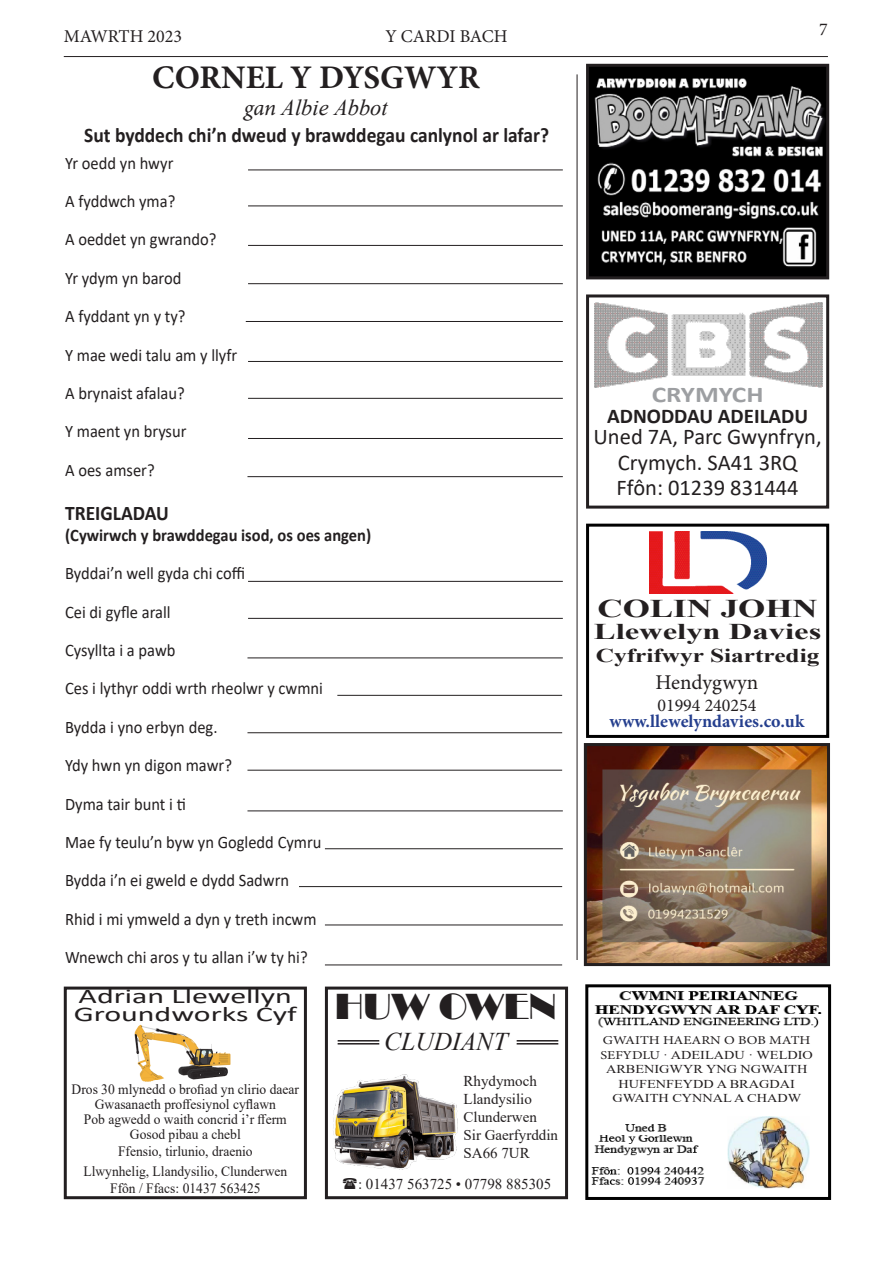
<style>
.page{position:relative;width:893px;height:1263px;background:#fff}
.page>*{position:absolute;margin:0;border:0;box-sizing:border-box;transform-origin:0 0}
.t1{font:37.5px "Broadway";color:#231f20}
.t2{font:700 33px "Minion Pro";color:#231f20}
.t3{font:700 25.5px "Times New Roman";color:#231f20;scale:1.37 1}
.t4{font:italic 25.5px "Times New Roman";color:#231f20}
.t5{font:22.5px "Calibri";color:#231f20}
.t6{font:700 22.5px "Times New Roman";color:#231f20;scale:1.45 1}
.t7{font:italic 22.5px "Times New Roman";color:#231f20}
.t8{font:700 22.5px "Calibri";color:#9d9fa2;scale:1.21 1}
.t9{font:700 21px "Calibri";color:#231f20}
.t10{font:21px "Minion Pro";color:#231f20}
.t11{font:700 20.85px "Calibri";color:#231f20;scale:.94 1}
.t12{font:20.85px "Calibri";color:#231f20;scale:1.52 1}
.t13{font:700 19.5px "Times New Roman";color:#231f20;scale:1.3 1}
.t14{font:18px "Minion Pro";color:#231f20}
.t15{font:700 18px "Minion Pro";letter-spacing:.005em;color:#253f8e}
.t16{font:17.55px "Calibri";color:#231f20;scale:.94 1}
.t17{font:700 17.55px "Calibri";color:#231f20;scale:.94 1}
.t18{font:15px "Times New Roman";color:#231f20}
.t19{font:14.25px "Times New Roman";color:#231f20;scale:.95 1}
.t20{font:12px "Times New Roman";color:#231f20;scale:1.19 1}
.t21{font:12px "Minion Pro";color:#231f20;scale:1.19 1}
.s1{font-family:"Minion Pro"}
</style>
<div class="page">
<hr style="left:64px;top:56px;width:764px;height:1px;background:#231f20">
<img style="left:333px;top:1074px;width:125px;height:95px">
<div style="left:325px;top:986px;width:243px;height:213px;border:3px solid #231f20"></div>
<img style="left:134px;top:1024px;width:97px;height:58px">
<div style="left:64px;top:986px;width:243px;height:213px;border:3px solid #231f20"></div>
<img style="left:591px;top:991px;width:231px;height:194px">
<div style="left:585px;top:984px;width:246px;height:216px;border:3px solid #000"></div>
<div style="left:713px;top:1117px;width:111px;height:75px;background:#fff"></div>
<img style="left:726px;top:1111px;width:85px;height:78px">
<div style="left:595px;top:1033px;width:223px;height:73px;background:#fff"></div>
<img style="left:649px;top:531px;width:117px;height:62px">
<div style="left:586px;top:524px;width:243px;height:214px;border:3px solid #000"></div>
<img style="left:594px;top:302px;width:228px;height:85px">
<div style="left:586px;top:294px;width:243px;height:215px;border:3px solid #231f20"></div>
<img style="left:590px;top:68px;width:235px;height:207px">
<div style="left:586px;top:64px;width:243px;height:215px;border:3px solid #231f20"></div>
<hr style="left:577px;top:74px;width:1px;height:886px;background:#231f20">
<hr style="left:338px;top:1040px;width:41px;height:1px;background:#231f20">
<hr style="left:338px;top:1043px;width:41px;height:1px;background:#231f20">
<hr style="left:517px;top:1040px;width:41px;height:1px;background:#231f20">
<hr style="left:517px;top:1043px;width:41px;height:1px;background:#231f20">
<hr style="left:248px;top:170px;width:315px;height:1px;background:#231f20">
<hr style="left:248px;top:206px;width:315px;height:1px;background:#231f20">
<hr style="left:248px;top:245px;width:315px;height:1px;background:#231f20">
<hr style="left:248px;top:283px;width:315px;height:1px;background:#231f20">
<hr style="left:246px;top:321px;width:317px;height:1px;background:#231f20">
<hr style="left:248px;top:361px;width:315px;height:1px;background:#231f20">
<hr style="left:248px;top:398px;width:315px;height:1px;background:#231f20">
<hr style="left:248px;top:438px;width:315px;height:1px;background:#231f20">
<hr style="left:247px;top:476px;width:316px;height:1px;background:#231f20">
<hr style="left:248px;top:581px;width:315px;height:1px;background:#231f20">
<hr style="left:248px;top:618px;width:315px;height:1px;background:#231f20">
<hr style="left:247px;top:657px;width:316px;height:1px;background:#231f20">
<hr style="left:337px;top:695px;width:225px;height:1px;background:#231f20">
<hr style="left:247px;top:732px;width:315px;height:1px;background:#231f20">
<hr style="left:247px;top:770px;width:315px;height:1px;background:#231f20">
<hr style="left:247px;top:810px;width:316px;height:1px;background:#231f20">
<hr style="left:325px;top:848px;width:238px;height:1px;background:#231f20">
<hr style="left:299px;top:886px;width:263px;height:1px;background:#231f20">
<hr style="left:325px;top:924px;width:238px;height:1px;background:#231f20">
<hr style="left:325px;top:964px;width:237px;height:1px;background:#231f20">
<img style="left:588px;top:747px;width:238px;height:215px">
<div style="left:584px;top:743px;width:246px;height:223px;border:3px solid #231f20"></div>
<p class="t14" style="left:64px;top:24px;width:120px">MAWRTH 2023</p>
<p class="t14" style="left:385px;top:24px;width:124px">Y CARDI BACH</p>
<p class="t2" style="left:152px;top:54px;width:329px">CORNEL Y DYSGWYR</p>
<p class="t7" style="left:244px;top:92px;width:145px"><span class="s1">gan</span> Albie Abbot</p>
<p class="t11" style="left:84px;top:120px;width:496px">Sut byddech chi’n dweud y brawddegau canlynol ar lafar?</p>
<p class="t16" style="left:65px;top:151px;width:117px">Yr oedd yn hwyr</p>
<p class="t16" style="left:65px;top:189px;width:119px">A fyddwch yma?</p>
<p class="t16" style="left:65px;top:227px;width:162px">A oeddet yn gwrando?</p>
<p class="t16" style="left:65px;top:266px;width:125px">Yr ydym yn barod</p>
<p class="t16" style="left:65px;top:304px;width:130px">A fyddant yn y ty?</p>
<p class="t16" style="left:65px;top:342px;width:185px">Y mae wedi talu am y llyfr</p>
<p class="t16" style="left:65px;top:381px;width:129px">A brynaist afalau?</p>
<p class="t16" style="left:65px;top:419px;width:131px">Y maent yn brysur</p>
<p class="t16" style="left:65px;top:458px;width:97px">A oes amser?</p>
<p class="t11" style="left:65px;top:498px;width:112px">TREIGLADAU</p>
<p class="t17" style="left:65px;top:523px;width:327px">(Cywirwch y brawddegau isod, os oes angen)</p>
<p class="t16" style="left:65px;top:561px;width:193px">Byddai’n well gyda chi coffi</p>
<p class="t16" style="left:65px;top:600px;width:114px">Cei di gyfle arall</p>
<p class="t16" style="left:65px;top:638px;width:119px">Cysyllta i a pawb</p>
<p class="t16" style="left:65px;top:676px;width:276px">Ces i lythyr oddi wrth rheolwr y cwmni</p>
<p class="t16" style="left:65px;top:715px;width:164px">Bydda i yno erbyn deg.</p>
<p class="t16" style="left:65px;top:753px;width:179px">Ydy hwn yn digon mawr?</p>
<p class="t16" style="left:65px;top:791px;width:130px">Dyma tair bunt i ti</p>
<p class="t16" style="left:65px;top:830px;width:274px">Mae fy teulu’n byw yn Gogledd Cymru</p>
<p class="t16" style="left:65px;top:868px;width:240px">Bydda i’n ei gweld e dydd Sadwrn</p>
<p class="t16" style="left:65px;top:907px;width:269px">Rhid i mi ymweld a dyn y treth incwm</p>
<p class="t16" style="left:65px;top:945px;width:260px">Wnewch chi aros y tu allan i’w ty hi?</p>
<p class="t12" style="left:79px;top:982px;width:142px">Adrian Llewellyn</p>
<p class="t12" style="left:74px;top:1000px;width:148px">Groundworks Cyf</p>
<p class="t19" style="left:72px;top:1079px;width:241px">Dros 30 mlynedd o brofiad yn clirio daear</p>
<p class="t19" style="left:95px;top:1094px;width:192px">Gwasanaeth proffesiynol cyflawn</p>
<p class="t19" style="left:84px;top:1109px;width:215px">Pob agwedd o waith concrid i’r fferm</p>
<p class="t19" style="left:130px;top:1124px;width:118px">Gosod pibau a chebl</p>
<p class="t19" style="left:118px;top:1141px;width:143px">Ffensio, tirlunio, draenio</p>
<p class="t19" style="left:83px;top:1161px;width:216px">Llwynhelig, Llandysilio, Clunderwen</p>
<p class="t19" style="left:110px;top:1178px;width:160px">Ffôn / Ffacs: 01437 563425</p>
<p class="t1" style="left:335px;top:984px;width:223px">HUW OWEN</p>
<p class="t4" style="left:384px;top:1024px;width:125px">CLUDIANT</p>
<p class="t18" style="left:463px;top:1071px;width:75px">Rhydymoch</p>
<p class="t18" style="left:463px;top:1089px;width:70px">Llandysilio</p>
<p class="t18" style="left:463px;top:1107px;width:75px">Clunderwen</p>
<p class="t18" style="left:463px;top:1125px;width:96px">Sir Gaerfyrddin</p>
<p class="t18" style="left:463px;top:1143px;width:68px">SA66 7UR</p>
<p class="t18" style="left:358px;top:1173px;width:195px">: 01437 563725 • 07798 885305</p>
<p class="t14" style="left:819px;top:17px;width:10px">7</p>
<p class="t8" style="left:652px;top:379px;width:94px">CRYMYCH</p>
<p class="t9" style="left:607px;top:401px;width:203px">ADNODDAU ADEILADU</p>
<p class="t5" style="left:593px;top:421px;width:230px">Uned 7A, Parc Gwynfryn,</p>
<p class="t5" style="left:618px;top:447px;width:181px">Crymych. SA41 3RQ</p>
<p class="t5" style="left:617px;top:472px;width:184px">Ffôn: 01239 831444</p>
<p class="t3" style="left:597px;top:590px;width:162px">COLIN JOHN</p>
<p class="t6" style="left:594px;top:615px;width:158px">Llewelyn Davies</p>
<p class="t13" style="left:596px;top:641px;width:174px">Cyfrifwyr Siartredig</p>
<p class="t10" style="left:656px;top:668px;width:104px">Hendygwyn</p>
<p class="t14" style="left:657px;top:693px;width:101px">01994 240254</p>
<p class="t15" style="left:610px;top:709px;width:196px">www.llewelyndavies.co.uk</p>
<p class="t21" style="left:603px;top:1032px;width:176px">GWAITH HAEARN O BOB MATH</p>
<p class="t20" style="left:601px;top:1046px;width:180px"><span class="s1">SEFYDLU</span> · ADEILADU · WELDIO</p>
<p class="t20" style="left:606px;top:1060px;width:171px">ARBENIGWYR YNG NGWAITH</p>
<p class="t20" style="left:618px;top:1075px;width:150px">HUFENFEYDD A BRAGDAI</p>
<p class="t20" style="left:612px;top:1089px;width:160px">GWAITH CYNNAL A CHADW</p>
</div>
